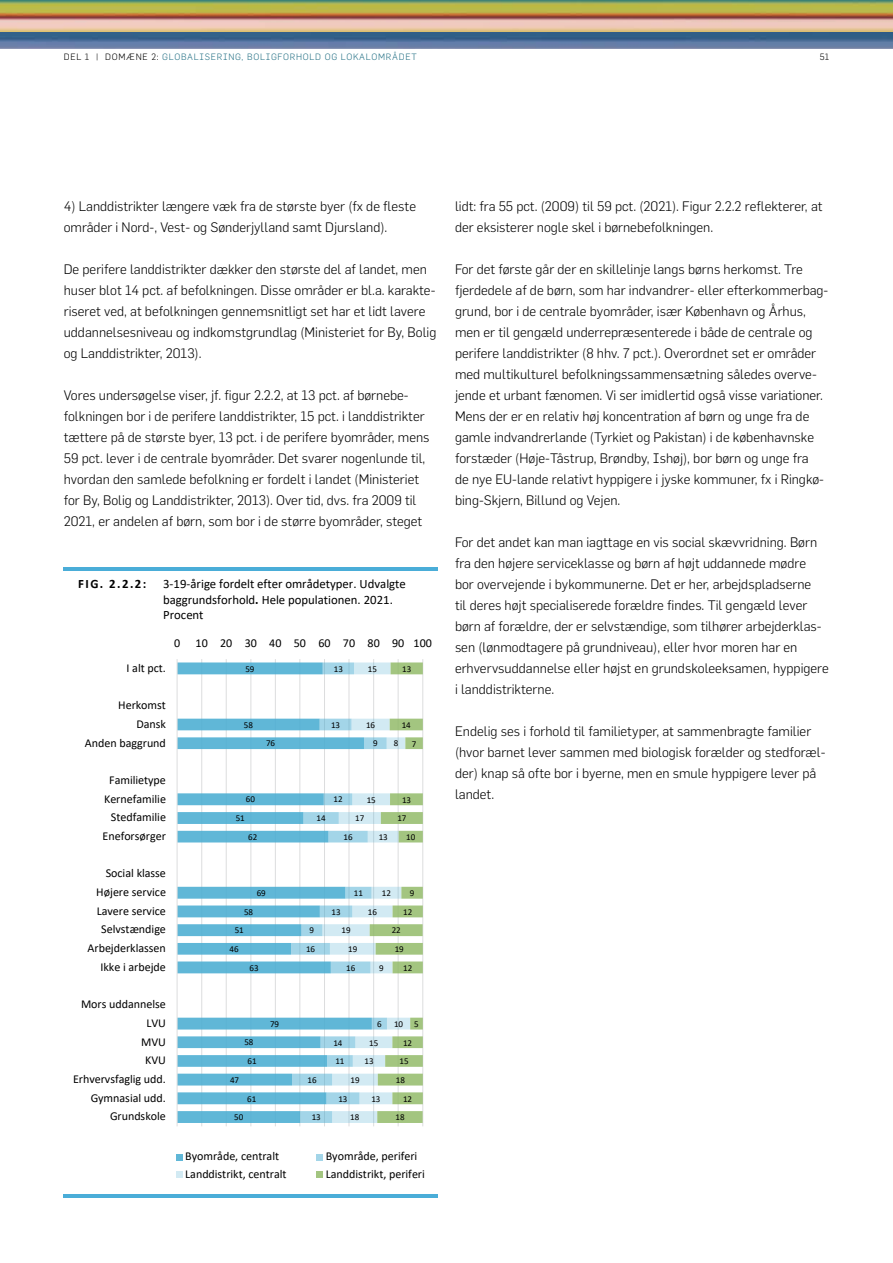
<style>
.page{position:relative;width:893px;height:1263px;background:#fff}
.page>*{position:absolute;margin:0;border:0;box-sizing:border-box;transform-origin:0 0}
.Brød_med_luft{font:300 13.5px/21px "Flama";color:#000}
.t1{font:12.75px/15.6px "Calibri";letter-spacing:-.005em;color:#000}
.t2{font:700 12.75px "Calibri";color:#000}
.t3{font:12px/18.8px "Calibri";letter-spacing:-.005em;color:#000;text-align:right}
.t4{font:9px/18.8px "Calibri";letter-spacing:-.005em;color:#000;text-align:center}
.t5{font:300 9px "Flama";letter-spacing:.08em;color:#287387}
.t6{font:300 9px "Flama";color:#000}
.s1{color:#000}
.s2{font-weight:700}
</style>
<div class="page">
<img style="left:0;top:0;width:893px;height:48px">
<hr style="left:201px;top:659px;width:1px;height:467px;background:#dcddde">
<hr style="left:226px;top:659px;width:1px;height:467px;background:#dcddde">
<hr style="left:251px;top:659px;width:1px;height:467px;background:#dcddde">
<hr style="left:275px;top:659px;width:1px;height:467px;background:#dcddde">
<hr style="left:300px;top:659px;width:1px;height:467px;background:#dcddde">
<hr style="left:324px;top:659px;width:1px;height:467px;background:#dcddde">
<hr style="left:349px;top:659px;width:1px;height:467px;background:#dcddde">
<hr style="left:373px;top:659px;width:1px;height:467px;background:#dcddde">
<hr style="left:398px;top:659px;width:1px;height:467px;background:#dcddde">
<hr style="left:423px;top:659px;width:1px;height:467px;background:#dcddde">
<svg style="left:178px;top:662px;width:113px;height:461px"></svg>
<svg style="left:291px;top:662px;width:132px;height:461px"></svg>
<hr style="left:177px;top:659px;width:1px;height:467px;background:#dcddde">
<svg style="left:176px;top:1154px;width:6px;height:6px"></svg>
<div style="left:316px;top:1154px;width:7px;height:6px;background:#a3d5e8"></div>
<div style="left:176px;top:1171px;width:6px;height:7px;background:#d2eaf3"></div>
<div style="left:316px;top:1171px;width:7px;height:7px;background:#a3c580"></div>
<hr style="left:64px;top:1195px;width:374px;height:3px;background:#4aadd8">
<hr style="left:64px;top:568px;width:374px;height:3px;background:#4aadd8">
<p class="t5" style="left:64px;top:52px;width:354px"><span class="s1">DEL 1 | DOMÆNE 2:</span> GLOBALISERING, BOLIGFORHOLD OG LOKALOMRÅDET</p>
<p class="t6" style="left:820px;top:52px;width:11px">51</p>
<p class="Brød_med_luft" style="left:64px;top:195px;width:354px">4) Landdistrikter længere væk fra de største byer (fx de fleste områder i Nord-, Vest- og Sønderjylland samt Djursland).</p>
<p class="Brød_med_luft" style="left:64px;top:258px;width:374px">De perifere landdistrikter dækker den største del af landet, men huser blot 14 pct. af befolkningen. Disse områder er bl.a. karakte&shy;riseret ved, at befolkningen gennemsnitligt set har et lidt lavere uddannelsesniveau og indkomstgrundlag (Ministeriet for By, Bolig og Landdistrikter, 2013).</p>
<p class="Brød_med_luft" style="left:64px;top:384px;width:367px">Vores undersøgelse viser, jf. figur 2.2.2, at 13 pct. af børnebe&shy;folkningen bor i de perifere landdistrikter, 15 pct. i landdistrikter tættere på de største byer, 13 pct. i de perifere byområder, mens 59 pct. lever i de centrale byområder. Det svarer nogenlunde til, hvordan den samlede befolkning er fordelt i landet (Ministeriet for By, Bolig og Landdistrikter, 2013). Over tid, dvs. fra 2009 til 2021, er andelen af børn, som bor i de større byområder, steget</p>
<p class="t2" style="left:78px;top:575px;width:70px">FIG. 2.2.2:</p>
<p class="t1" style="left:163px;top:576px;width:244px">3-19-årige fordelt efter områdetyper. Udvalgte baggrundsforhold<span class="s2">.</span> Hele populationen. 2021.<br>Procent</p>
<p class="t3" style="left:127px;top:658px;width:41px">I alt pct.</p>
<p class="t3" style="left:85px;top:695px;width:83px">Herkomst<br>Dansk<br>Anden baggrund</p>
<p class="t3" style="left:103px;top:770px;width:65px">Familietype<br>Kernefamilie<br>Stedfamilie<br>Eneforsørger</p>
<p class="t3" style="left:88px;top:864px;width:80px">Social klasse<br>Højere service<br>Lavere service<br>Selvstændige<br>Arbejderklassen<br>Ikke i arbejde</p>
<p class="t3" style="left:73px;top:994px;width:94px">Mors uddannelse<br>LVU<br>MVU<br>KVU<br>Erhvervsfaglig udd.<br>Gymnasial udd.<br>Grundskole</p>
<p class="t3" style="left:174px;top:633px;width:8px">0</p>
<p class="t3" style="left:196px;top:633px;width:238px">10 20 30 40 50 60 70 80 90 100</p>
<p class="t4" style="left:245px;top:659px;width:11px">59</p>
<p class="t4" style="left:334px;top:659px;width:11px">13</p>
<p class="t4" style="left:368px;top:659px;width:11px">15</p>
<p class="t4" style="left:402px;top:659px;width:11px">13</p>
<p class="t4" style="left:244px;top:715px;width:11px">58</p>
<p class="t4" style="left:331px;top:715px;width:11px">13</p>
<p class="t4" style="left:366px;top:715px;width:11px">16</p>
<p class="t4" style="left:402px;top:715px;width:11px">14</p>
<p class="t4" style="left:266px;top:734px;width:11px">76</p>
<p class="t4" style="left:373px;top:734px;width:6px">9</p>
<p class="t4" style="left:394px;top:734px;width:6px">8</p>
<p class="t4" style="left:412px;top:734px;width:6px">7</p>
<p class="t4" style="left:246px;top:790px;width:11px">60</p>
<p class="t4" style="left:236px;top:808px;width:11px">51</p>
<p class="t4" style="left:248px;top:827px;width:11px">62</p>
<p class="t4" style="left:317px;top:808px;width:11px">14</p>
<p class="t4" style="left:334px;top:790px;width:11px">12</p>
<p class="t4" style="left:367px;top:790px;width:11px">15</p>
<p class="t4" style="left:355px;top:809px;width:11px">17</p>
<p class="t4" style="left:344px;top:827px;width:11px">16</p>
<p class="t4" style="left:379px;top:827px;width:11px">13</p>
<p class="t4" style="left:402px;top:790px;width:11px">13</p>
<p class="t4" style="left:397px;top:809px;width:11px">17</p>
<p class="t4" style="left:406px;top:827px;width:11px">10</p>
<p class="t4" style="left:257px;top:883px;width:11px">69</p>
<p class="t4" style="left:244px;top:902px;width:11px">58</p>
<p class="t4" style="left:332px;top:902px;width:11px">13</p>
<p class="t4" style="left:354px;top:883px;width:11px">11</p>
<p class="t4" style="left:382px;top:883px;width:11px">12</p>
<p class="t4" style="left:368px;top:902px;width:11px">16</p>
<p class="t4" style="left:403px;top:883px;width:13px;text-align:right">9<br>12</p>
<p class="t4" style="left:230px;top:921px;width:16px">51<br>46</p>
<p class="t4" style="left:306px;top:921px;width:11px">9<br>16</p>
<p class="t4" style="left:348px;top:921px;width:11px;text-align:left;text-indent:-7px">19<br>19</p>
<p class="t4" style="left:392px;top:921px;width:11px">22</p>
<p class="t4" style="left:395px;top:939px;width:11px">19</p>
<p class="t4" style="left:250px;top:958px;width:11px">63</p>
<p class="t4" style="left:346px;top:958px;width:11px">16</p>
<p class="t4" style="left:379px;top:958px;width:6px">9</p>
<p class="t4" style="left:403px;top:958px;width:11px">12</p>
<p class="t4" style="left:270px;top:1014px;width:11px">79</p>
<p class="t4" style="left:377px;top:1014px;width:6px">6</p>
<p class="t4" style="left:394px;top:1014px;width:11px">10</p>
<p class="t4" style="left:414px;top:1014px;width:6px">5</p>
<p class="t4" style="left:244px;top:1033px;width:14px">58<br>61</p>
<p class="t4" style="left:230px;top:1070px;width:11px">47</p>
<p class="t4" style="left:247px;top:1089px;width:11px">61</p>
<p class="t4" style="left:234px;top:1108px;width:11px">50</p>
<p class="t4" style="left:308px;top:1070px;width:11px">16</p>
<p class="t4" style="left:312px;top:1108px;width:11px">13</p>
<p class="t4" style="left:333px;top:1033px;width:13px;text-align:left">14<br>11</p>
<p class="t4" style="left:365px;top:1033px;width:15px">15<br>13</p>
<p class="t4" style="left:351px;top:1070px;width:11px">19</p>
<p class="t4" style="left:338px;top:1089px;width:11px">13</p>
<p class="t4" style="left:350px;top:1108px;width:11px">18</p>
<p class="t4" style="left:371px;top:1089px;width:11px">13</p>
<p class="t4" style="left:403px;top:1033px;width:11px">12</p>
<p class="t4" style="left:400px;top:1052px;width:11px">15</p>
<p class="t4" style="left:396px;top:1070px;width:11px">18</p>
<p class="t4" style="left:403px;top:1089px;width:11px">12</p>
<p class="t4" style="left:395px;top:1108px;width:11px">18</p>
<p class="t3" style="left:185px;top:1147px;width:95px">Byområde, centralt</p>
<p class="t3" style="left:326px;top:1147px;width:93px">Byområde, periferi</p>
<p class="t3" style="left:185px;top:1164px;width:103px">Landdistrikt, centralt</p>
<p class="t3" style="left:326px;top:1164px;width:101px">Landdistrikt, periferi</p>
<p class="Brød_med_luft" style="left:455px;top:195px;width:369px">lidt: fra 55 pct. (2009) til 59 pct. (2021). Figur 2.2.2 reflekterer, at der eksisterer nogle skel i børnebefolkningen.</p>
<p class="Brød_med_luft" style="left:455px;top:258px;width:375px">For det første går der en skillelinje langs børns herkomst. Tre fjerdedele af de børn, som har indvandrer- eller efterkommerbag&shy;grund, bor i de centrale byområder, især København og Århus, men er til gengæld underrepræsenterede i både de centrale og perifere landdistrikter (8 hhv. 7 pct.). Overordnet set er områder med multikulturel befolkningssammensætning således overve&shy;jende et urbant fænomen. Vi ser imidlertid også visse variationer.<br>Mens der er en relativ høj koncentration af børn og unge fra de gamle indvandrerlande (Tyrkiet og Pakistan) i de københavnske forstæder (Høje-Tåstrup, Brøndby, Ishøj), bor børn og unge fra<br>de nye EU-lande relativt hyppigere i jyske kommuner, fx i Ringkø&shy;bing-Skjern, Billund og Vejen.</p>
<p class="Brød_med_luft" style="left:455px;top:531px;width:375px">For det andet kan man iagttage en vis social skævvridning. Børn fra den højere serviceklasse og børn af højt uddannede mødre<br>bor overvejende i bykommunerne. Det er her, arbejdspladserne<br>til deres højt specialiserede forældre findes. Til gengæld lever børn af forældre, der er selvstændige, som tilhører arbejderklas&shy;sen (lønmodtagere på grundniveau), eller hvor moren har en erhvervsuddannelse eller højst en grundskoleeksamen, hyppigere i landdistrikterne.</p>
<p class="Brød_med_luft" style="left:455px;top:720px;width:372px">Endelig ses i forhold til familietyper, at sammenbragte familier (hvor barnet lever sammen med biologisk forælder og stedforæl&shy;der) knap så ofte bor i byerne, men en smule hyppigere lever på landet.</p>
</div>
